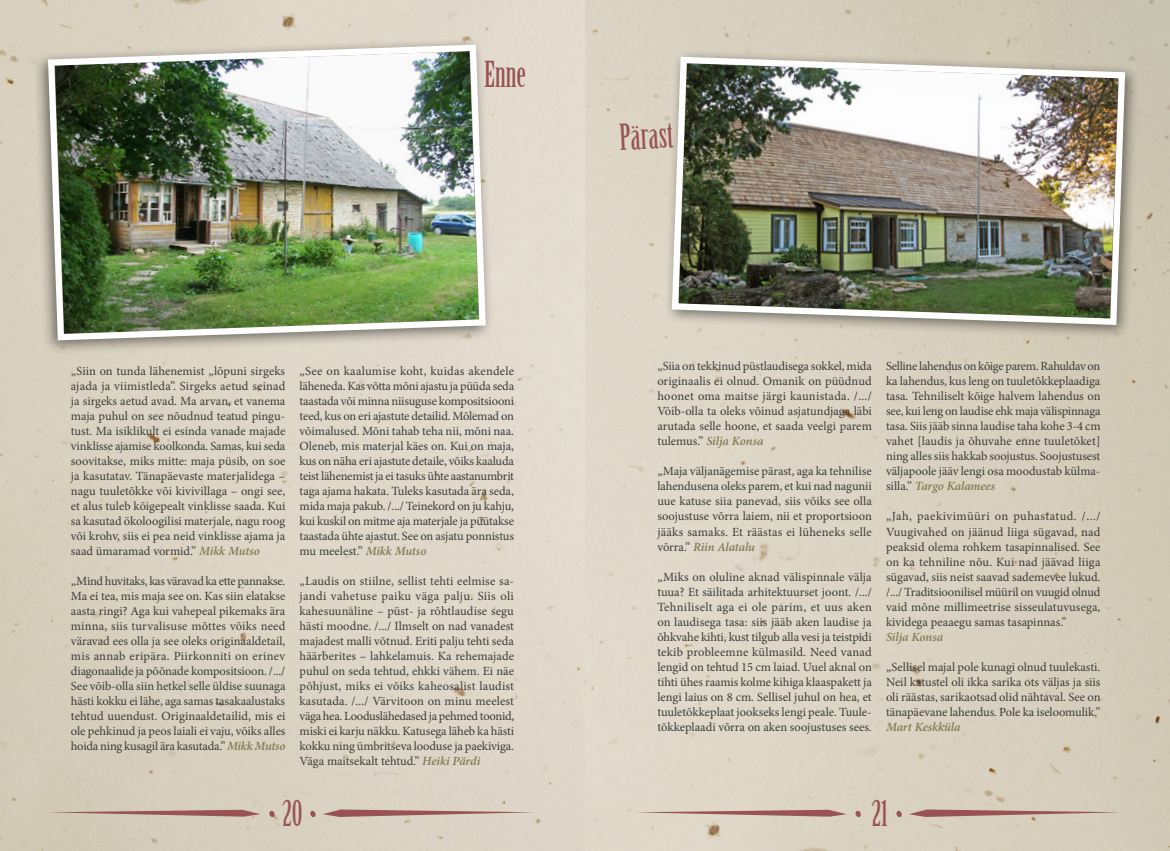
<style>
.page{position:relative;width:1170px;height:851px;background:#fff}
.page>*{position:absolute;margin:0;border:0;box-sizing:border-box;transform-origin:0 0}
.t1{font:35px "Birch Std";color:#995354}
.t2{font:12.5px/15px "Minion Pro";letter-spacing:-.005em;color:#3c3c3b;text-align:justify}
.t3{font:italic 600 12.5px "Minion Pro";letter-spacing:-.005em;color:#837a53}
.s1{font-weight:600;font-style:italic;color:#837a53}
</style>
<div class="page">
<img style="left:0;top:0;width:1169px;height:850px">
<svg style="left:48px;top:809px;width:212px;height:7px"></svg>
<svg style="left:268px;top:810px;width:7px;height:7px"></svg>
<svg style="left:309px;top:810px;width:7px;height:7px"></svg>
<svg style="left:322px;top:809px;width:213px;height:7px"></svg>
<svg style="left:634px;top:809px;width:212px;height:7px"></svg>
<svg style="left:854px;top:810px;width:7px;height:7px"></svg>
<svg style="left:895px;top:810px;width:7px;height:7px"></svg>
<svg style="left:908px;top:809px;width:213px;height:7px"></svg>
<div style="left:33px;top:37px;width:460px;height:318px;background:#000;opacity:.5"></div>
<img style="left:45px;top:41px;width:444px;height:302px">
<div style="left:664px;top:49px;width:476px;height:291px;background:#000;opacity:.5"></div>
<img style="left:668px;top:53px;width:460px;height:275px">
<h1 class="t1" style="left:484px;top:54px;width:43px">Enne</h1>
<p class="t2" style="left:71px;top:363px;width:216px">„Siin on tunda lähenemist „lõpuni sirgeks ajada ja viimistleda”. Sirgeks aetud seinad ja sirgeks aetud avad. Ma arvan, et vanema maja puhul on see nõudnud teatud pingu&shy;tust. Ma isiklikult ei esinda vanade majade vinklisse ajamise koolkonda. Samas, kui seda soovitakse, miks mitte: maja püsib, on soe ja kasutatav. Tänapäevaste materjalidega – nagu tuuletõkke või kivivillaga – ongi see, et alus tuleb kõigepealt vinklisse saada. Kui sa kasutad ökoloogilisi materjale, nagu roog või krohv, siis ei pea neid vinklisse ajama ja saad ümaramad vormid.” <span class="s1">Mikk Mutso</span></p>
<p class="t2" style="left:71px;top:573px;width:216px">„Mind huvitaks, kas väravad ka ette pannakse.<br>Ma ei tea, mis maja see on. Kas siin elatakse aasta ringi? Aga kui vahepeal pikemaks ära minna, siis turvalisuse mõttes võiks need väravad ees olla ja see oleks originaaldetail, mis annab eripära. Piirkonniti on erinev diagonaalide ja põõnade kompositsioon. /.../ See võib-olla siin hetkel selle üldise suunaga hästi kokku ei lähe, aga samas tasakaalustaks tehtud uuendust. Originaaldetailid, mis ei ole pehkinud ja peos laiali ei vaju, võiks alles hoida ning kusagil ära kasutada.” <span class="s1">Mikk Mutso</span></p>
<p class="t2" style="left:299px;top:363px;width:216px">„See on kaalumise koht, kuidas akendele läheneda. Kas võtta mõni ajastu ja püüda seda taastada või minna niisuguse kompositsiooni teed, kus on eri ajastute detailid. Mõlemad on võimalused. Mõni tahab teha nii, mõni naa.<br>Oleneb, mis materjal käes on. Kui on maja, kus on näha eri ajastute detaile, võiks kaaluda teist lähenemist ja ei tasuks ühte aastanumbrit taga ajama hakata. Tuleks kasutada ära seda, mida maja pakub. /.../ Teinekord on ju kahju, kui kuskil on mitme aja materjale ja püütakse taastada ühte ajastut. See on asjatu ponnistus mu meelest.” <span class="s1">Mikk Mutso</span></p>
<p class="t2" style="left:299px;top:573px;width:216px">„Laudis on stiilne, sellist tehti eelmise sa&shy;jandi vahetuse paiku väga palju. Siis oli kahesuunaline – püst- ja rõhtlaudise segu hästi moodne. /.../ Ilmselt on nad vanadest majadest malli võtnud. Eriti palju tehti seda häärberites – lahkelamuis. Ka rehemajade puhul on seda tehtud, ehkki vähem. Ei näe põhjust, miks ei võiks kaheosalist laudist kasutada. /.../ Värvitoon on minu meelest väga hea. Looduslähedased ja pehmed toonid, miski ei karju näkku. Katusega läheb ka hästi kokku ning ümbritseva looduse ja paekiviga.<br>Väga maitsekalt tehtud.” <span class="s1">Heiki Pärdi</span></p>
<h1 class="t1" style="left:618px;top:118px;width:61px;rotate:-3deg">Pärast</h1>
<p class="t2" style="left:657px;top:359px;width:216px">„Siia on tekkinud püstlaudisega sokkel, mida originaalis ei olnud. Omanik on püüdnud hoonet oma maitse järgi kaunistada. /.../ Võib-olla ta oleks võinud asjatundjaga läbi arutada selle hoone, et saada veelgi parem tulemus.” <span class="s1">Silja Konsa</span></p>
<p class="t2" style="left:657px;top:464px;width:216px">„Maja väljanägemise pärast, aga ka tehnilise lahendusena oleks parem, et kui nad nagunii uue katuse siia panevad, siis võiks see olla soojustuse võrra laiem, nii et proportsioon jääks samaks. Et räästas ei lüheneks selle võrra.” <span class="s1">Riin Alatalu</span></p>
<p class="t2" style="left:657px;top:569px;width:216px">„Miks on oluline aknad välispinnale välja tuua? Et säilitada arhitektuurset joont. /.../ Tehniliselt aga ei ole parim, et uus aken on laudisega tasa: siis jääb aken laudise ja õhkvahe kihti, kust tilgub alla vesi ja teistpidi tekib probleemne külmasild. Need vanad lengid on tehtud 15 cm laiad. Uuel aknal on tihti ühes raamis kolme kihiga klaaspakett ja lengi laius on 8 cm. Sellisel juhul on hea, et tuuletõkkeplaat jookseks lengi peale. Tuule&shy;tõkkeplaadi võrra on aken soojustuses sees.</p>
<p class="t2" style="left:885px;top:359px;width:216px">Selline lahendus on kõige parem. Rahuldav on ka lahendus, kus leng on tuuletõkkeplaadiga tasa. Tehniliselt kõige halvem lahendus on see, kui leng on laudise ehk maja välispinnaga tasa. Siis jääb sinna laudise taha kohe 3-4 cm vahet [laudis ja õhuvahe enne tuuletõket] ning alles siis hakkab soojustus. Soojustusest väljapoole jääv lengi osa moodustab külma&shy;silla.” <span class="s1">Targo Kalamees</span></p>
<p class="t2" style="left:885px;top:509px;width:216px">„Jah, paekivimüüri on puhastatud. /.../ Vuugivahed on jäänud liiga sügavad, nad peaksid olema rohkem tasapinnalised. See on ka tehniline nõu. Kui nad jäävad liiga sügavad, siis neist saavad sademevee lukud. /.../ Traditsioonilisel müüril on vuugid olnud vaid mõne millimeetrise sisseulatuvusega, kividega peaaegu samas tasapinnas.”</p>
<p class="t3" style="left:885px;top:627px;width:59px">Silja Konsa</p>
<p class="t2" style="left:885px;top:659px;width:216px">„Sellisel majal pole kunagi olnud tuulekasti.<br>Neil katustel oli ikka sarika ots väljas ja siis oli räästas, sarikaotsad olid nähtaval. See on tänapäevane lahendus. Pole ka iseloomulik.”</p>
<p class="t3" style="left:885px;top:717px;width:76px">Mart Keskküla</p>
<h1 class="t1" style="left:282px;top:793px;width:22px">20</h1>
<h1 class="t1" style="left:871px;top:793px;width:18px">21</h1>
</div>
